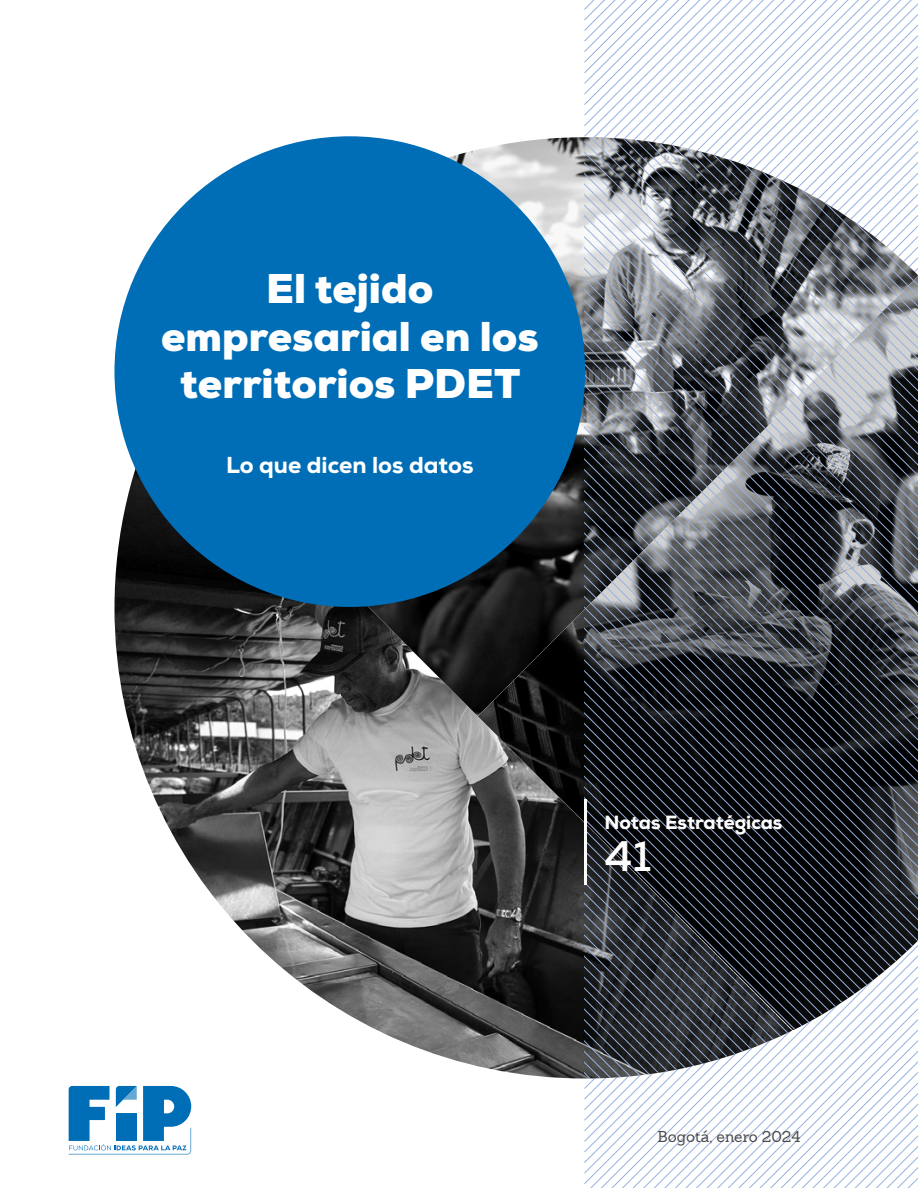
<style>
.page{position:relative;width:918px;height:1188px;background:#fff}
.page>*{position:absolute;margin:0;border:0;box-sizing:border-box;transform-origin:0 0}
.t1{font:700 42.75px "Nexa";color:#fff}
.t2{font:900 41.4px/47.5px "Nexa";color:#fff;text-align:center}
.t3{font:800 23.1px "Nexa";color:#fff}
.t4{font:800 19.05px "Nexa";color:#fff}
.t5{font:15.3px "Sanchez Slab";color:#4a4a49}
</style>
<div class="page">
<svg style="left:585px;top:126px;width:333px;height:11px"></svg>
<svg style="left:585px;top:0;width:333px;height:126px"></svg>
<img style="left:127px;top:716px;width:351px;height:351px">
<img style="left:478px;top:716px;width:106px;height:314px">
<svg style="left:114px;top:426px;width:48px;height:290px"></svg>
<img style="left:162px;top:137px;width:422px;height:579px">
<svg style="left:584px;top:1079px;width:334px;height:109px"></svg>
<svg style="left:584px;top:1061px;width:334px;height:10px"></svg>
<svg style="left:584px;top:1050px;width:334px;height:11px"></svg>
<svg style="left:584px;top:1040px;width:334px;height:10px"></svg>
<svg style="left:584px;top:1029px;width:334px;height:11px"></svg>
<svg style="left:584px;top:1018px;width:334px;height:11px"></svg>
<svg style="left:584px;top:1008px;width:334px;height:10px"></svg>
<svg style="left:584px;top:997px;width:334px;height:11px"></svg>
<svg style="left:584px;top:987px;width:334px;height:10px;background:#4f5258"></svg>
<svg style="left:584px;top:976px;width:334px;height:11px;background:#45494e"></svg>
<svg style="left:584px;top:966px;width:334px;height:10px;background:#3a3e44"></svg>
<svg style="left:584px;top:955px;width:334px;height:11px;background:#32353b"></svg>
<svg style="left:584px;top:944px;width:334px;height:11px;background:#2d3137"></svg>
<svg style="left:584px;top:934px;width:334px;height:10px;background:#24282e"></svg>
<svg style="left:584px;top:923px;width:334px;height:11px;background:#24282d"></svg>
<svg style="left:584px;top:913px;width:334px;height:10px;background:#22262c"></svg>
<svg style="left:584px;top:902px;width:334px;height:11px;background:#20242a"></svg>
<svg style="left:584px;top:891px;width:334px;height:11px;background:#202329"></svg>
<svg style="left:584px;top:881px;width:334px;height:10px;background:#202329"></svg>
<svg style="left:587px;top:870px;width:331px;height:11px;background:#1f2329"></svg>
<svg style="left:587px;top:860px;width:331px;height:10px;background:#1f2228"></svg>
<svg style="left:587px;top:849px;width:331px;height:11px;background:#1e2228"></svg>
<svg style="left:587px;top:839px;width:331px;height:10px;background:#1d2127"></svg>
<svg style="left:587px;top:828px;width:331px;height:11px;background:#1d2026"></svg>
<svg style="left:587px;top:817px;width:331px;height:11px;background:#1c1f25"></svg>
<svg style="left:587px;top:807px;width:331px;height:10px;background:#1c1f25"></svg>
<svg style="left:584px;top:796px;width:334px;height:11px;background:#1d2026"></svg>
<svg style="left:584px;top:786px;width:334px;height:10px;background:#1c2026"></svg>
<svg style="left:584px;top:775px;width:334px;height:11px;background:#16191f"></svg>
<svg style="left:584px;top:765px;width:334px;height:10px;background:#15181e"></svg>
<svg style="left:584px;top:754px;width:334px;height:11px;background:#161a20"></svg>
<svg style="left:584px;top:743px;width:334px;height:11px;background:#1a1e24"></svg>
<svg style="left:584px;top:733px;width:334px;height:10px;background:#191d23"></svg>
<svg style="left:584px;top:722px;width:334px;height:11px;background:#1a1d23"></svg>
<svg style="left:584px;top:712px;width:334px;height:10px;background:#1c1f25"></svg>
<svg style="left:584px;top:701px;width:334px;height:11px;background:#1a1d23"></svg>
<svg style="left:584px;top:690px;width:334px;height:11px;background:#1c1f25"></svg>
<svg style="left:584px;top:680px;width:334px;height:10px;background:#1f2328"></svg>
<svg style="left:584px;top:669px;width:334px;height:11px;background:#21252b"></svg>
<svg style="left:584px;top:659px;width:334px;height:10px;background:#2c2f35"></svg>
<svg style="left:584px;top:648px;width:334px;height:11px;background:#43474d"></svg>
<svg style="left:584px;top:638px;width:334px;height:10px;background:#4e5258"></svg>
<svg style="left:584px;top:627px;width:334px;height:11px;background:#4a4d53"></svg>
<svg style="left:584px;top:616px;width:334px;height:11px;background:#4a4d53"></svg>
<svg style="left:584px;top:606px;width:334px;height:10px;background:#4a4d53"></svg>
<svg style="left:584px;top:595px;width:334px;height:11px;background:#56595f"></svg>
<svg style="left:584px;top:585px;width:334px;height:10px;background:#595c62"></svg>
<svg style="left:584px;top:574px;width:334px;height:11px;background:#585c61"></svg>
<svg style="left:584px;top:563px;width:334px;height:11px;background:#53575d"></svg>
<svg style="left:584px;top:553px;width:334px;height:10px;background:#4b4e54"></svg>
<svg style="left:584px;top:542px;width:334px;height:11px;background:#4c5055"></svg>
<svg style="left:584px;top:532px;width:334px;height:10px;background:#505359"></svg>
<svg style="left:584px;top:521px;width:334px;height:11px;background:#505459"></svg>
<svg style="left:584px;top:511px;width:334px;height:10px;background:#50545a"></svg>
<svg style="left:584px;top:500px;width:334px;height:11px;background:#4d5056"></svg>
<svg style="left:584px;top:489px;width:334px;height:11px;background:#43464c"></svg>
<svg style="left:584px;top:479px;width:334px;height:10px;background:#3f4349"></svg>
<svg style="left:584px;top:468px;width:334px;height:11px;background:#43474d"></svg>
<svg style="left:584px;top:458px;width:334px;height:10px;background:#3f4248"></svg>
<svg style="left:584px;top:447px;width:334px;height:11px;background:#464a50"></svg>
<svg style="left:584px;top:437px;width:334px;height:10px;background:#51545a"></svg>
<svg style="left:584px;top:426px;width:334px;height:11px;background:#65696f"></svg>
<svg style="left:584px;top:415px;width:334px;height:11px;background:#70747a"></svg>
<svg style="left:584px;top:405px;width:334px;height:10px;background:#787c81"></svg>
<svg style="left:584px;top:394px;width:334px;height:11px;background:#767a7f"></svg>
<svg style="left:584px;top:384px;width:334px;height:10px;background:#7a7e84"></svg>
<svg style="left:585px;top:373px;width:333px;height:11px;background:#7b7f85"></svg>
<svg style="left:585px;top:362px;width:333px;height:11px;background:#7b7e84"></svg>
<svg style="left:584px;top:352px;width:334px;height:10px;background:#81858a"></svg>
<svg style="left:584px;top:341px;width:334px;height:11px;background:#878a90"></svg>
<svg style="left:584px;top:331px;width:334px;height:10px;background:#80848a"></svg>
<svg style="left:584px;top:320px;width:334px;height:11px;background:#898d93"></svg>
<svg style="left:584px;top:310px;width:334px;height:10px;background:#85898f"></svg>
<svg style="left:584px;top:299px;width:334px;height:11px;background:#81858b"></svg>
<svg style="left:584px;top:288px;width:334px;height:11px;background:#7c7f85"></svg>
<svg style="left:584px;top:278px;width:334px;height:10px;background:#74777d"></svg>
<svg style="left:584px;top:267px;width:334px;height:11px;background:#82858b"></svg>
<svg style="left:584px;top:137px;width:334px;height:130px"></svg>
<div style="left:114px;top:136px;width:471px;height:471px;background:#006eb7;border-radius:50%"></div>
<hr style="left:584px;top:799px;width:2px;height:86px;background:#fff">
<svg style="left:69px;top:1086px;width:122px;height:69px"></svg>
<p class="t2" style="left:161px;top:265px;width:379px">El tejido empresarial en los territorios PDET</p>
<p class="t3" style="left:226px;top:450px;width:249px">Lo que dicen los datos</p>
<p class="t4" style="left:605px;top:810px;width:179px">Notas Estratégicas</p>
<p class="t1" style="left:605px;top:829px;width:48px">41</p>
<p class="t5" style="left:658px;top:1126px;width:145px">Bogotá, enero 2024</p>
</div>
